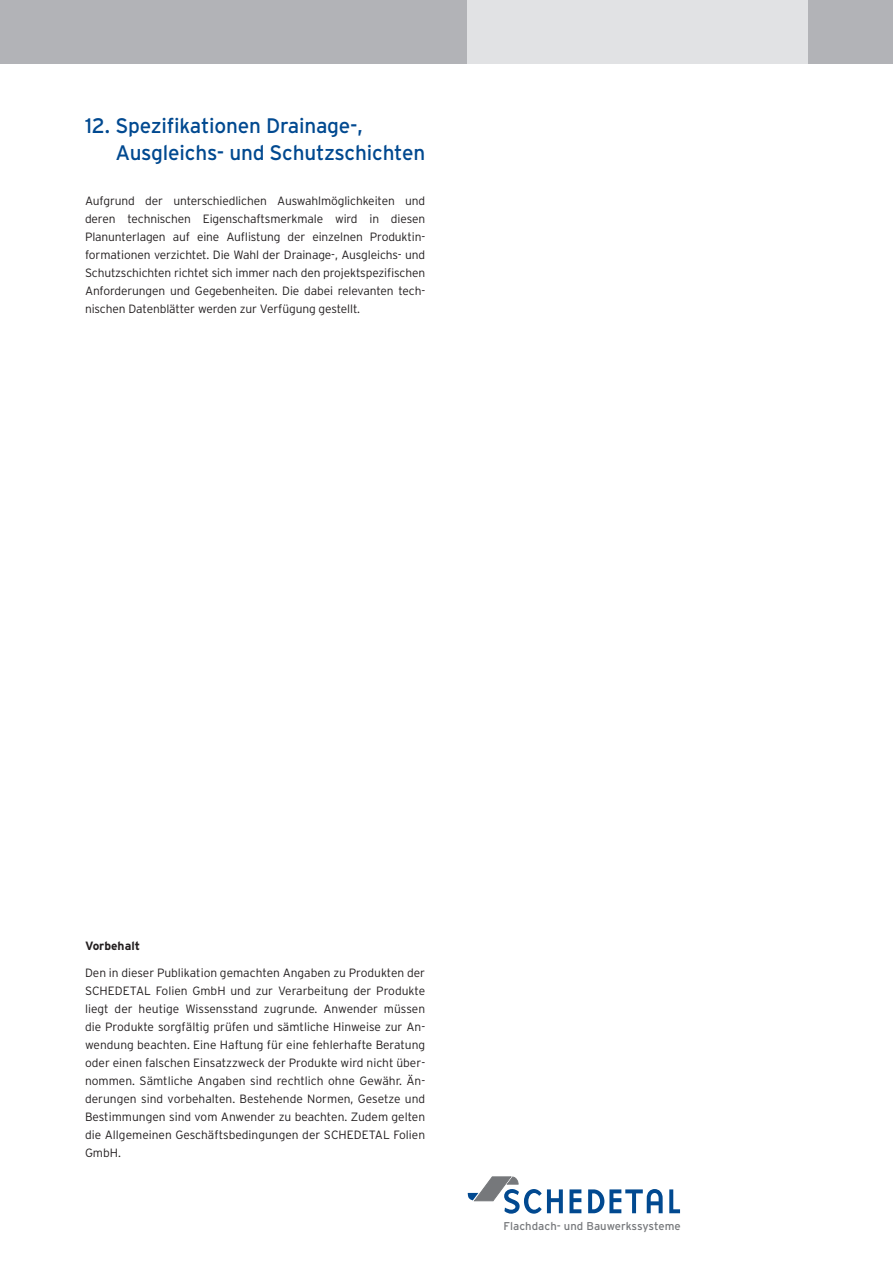
<style>
.page{position:relative;width:893px;height:1263px;background:#fff}
.page>*{position:absolute;margin:0;border:0;box-sizing:border-box;transform-origin:0 0}
._02_Head{font:21px/27px "Interstate";letter-spacing:-.01em;color:#014990}
._01_Lauftext__1mm{font:300 12px/18px "Interstate";color:#231f20;text-align:justify}
._01_Lauftext{font:300 12px/18px "Interstate";letter-spacing:-.01em;color:#231f20;text-align:justify}
._01_Lauftext__1mm-2{font:700 12px "Interstate";color:#231f20}
.t1{font:11.25px "Interstate";color:#76787b}
</style>
<div class="page">
<div style="left:0;top:0;width:893px;height:64px;background:#b2b3b7"></div>
<div style="left:468px;top:0;width:340px;height:64px;background:#e1e2e4"></div>
<svg style="left:569px;top:1189px;width:12px;height:24px"></svg>
<svg style="left:588px;top:1189px;width:75px;height:24px"></svg>
<svg style="left:669px;top:1189px;width:11px;height:24px"></svg>
<svg style="left:468px;top:1177px;width:95px;height:37px"></svg>
<p class="_02_Head" style="left:115px;top:112px;width:311px;text-indent:-30px">12. Spezifikationen Drainage-,<br>Ausgleichs- und Schutzschichten</p>
<p class="_01_Lauftext" style="left:85px;top:192px;width:342px">Aufgrund der unterschiedlichen Auswahlmöglichkeiten und deren technischen Eigenschaftsmerkmale wird in diesen Planunterlagen auf eine Auflistung der einzelnen Produktin&shy;formationen verzichtet. Die Wahl der Drainage-, Ausgleichs- und Schutzschichten richtet sich immer nach den projektspezifischen Anforderungen und Gegebenheiten. Die dabei relevanten tech&shy;nischen Datenblätter werden zur Verfügung gestellt.</p>
<p class="_01_Lauftext__1mm-2" style="left:85px;top:939px;width:56px">Vorbehalt</p>
<p class="_01_Lauftext__1mm" style="left:85px;top:964px;width:342px">Den in dieser Publikation gemachten Angaben zu Produkten der SCHEDETAL Folien GmbH und zur Verarbeitung der Produkte liegt der heutige Wissensstand zugrunde. Anwender müssen die Produkte sorgfältig prüfen und sämtliche Hinweise zur An&shy;wendung beachten. Eine Haftung für eine fehlerhafte Beratung oder einen falschen Einsatzzweck der Produkte wird nicht über&shy;nommen. Sämtliche Angaben sind rechtlich ohne Gewähr. Än&shy;derungen sind vorbehalten. Bestehende Normen, Gesetze und Bestimmungen sind vom Anwender zu beachten. Zudem gelten die Allgemeinen Geschäftsbedingungen der SCHEDETAL Folien GmbH.</p>
<p class="t1" style="left:504px;top:1219px;width:179px">Flachdach- und Bauwerkssysteme</p>
</div>
